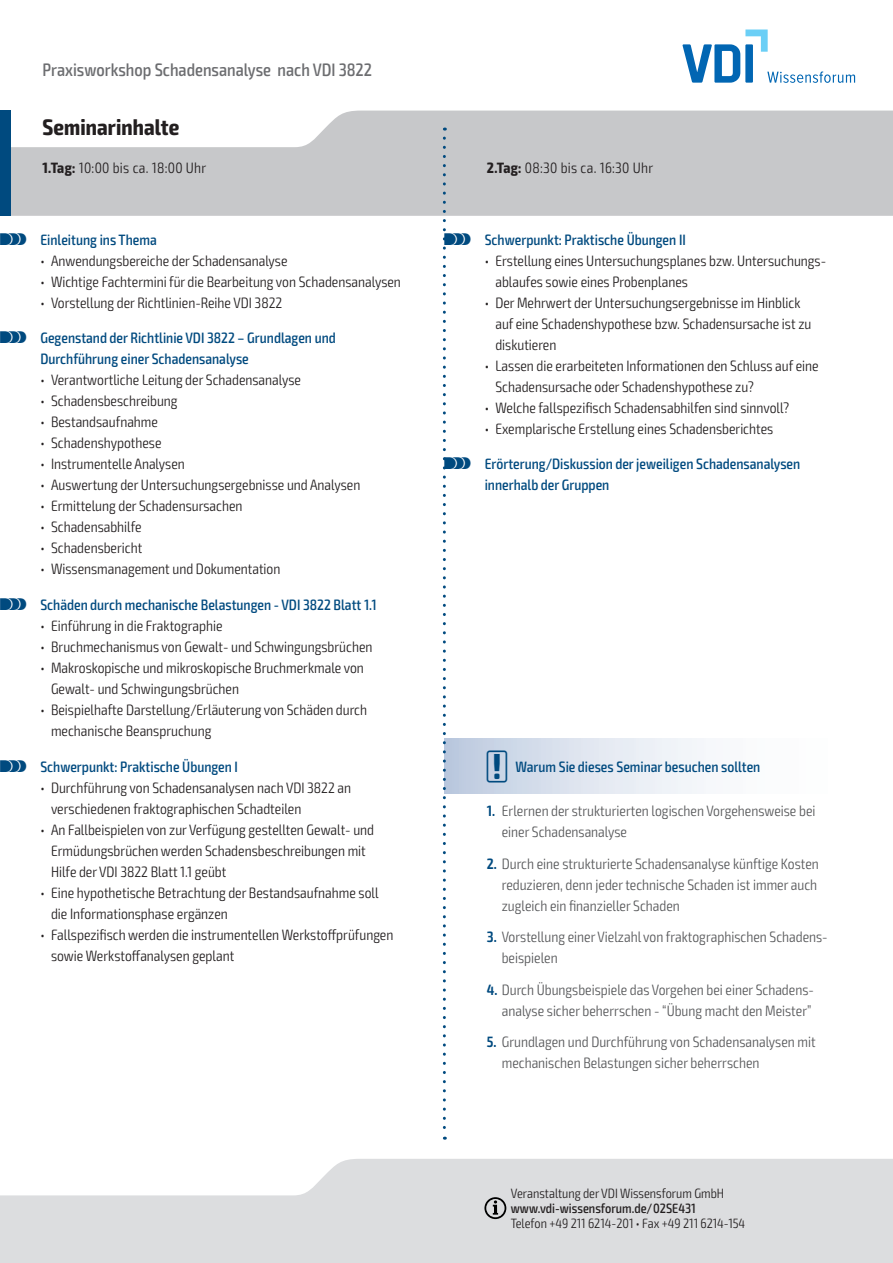
<style>
.page{position:relative;width:893px;height:1263px;background:#fff}
.page>*{position:absolute;margin:0;border:0;box-sizing:border-box;transform-origin:0 0}
.t1{font:700 condensed 22.5px "Exo 2";letter-spacing:.005em;color:#231f20}
.t2{font:500 condensed 18px "Exo 2";color:#6c6d70}
.t3{font:300 condensed 15px/21px "Exo 2";color:#231f20}
.t4{font:300 condensed 15px/21px "Exo 2";color:#57585a}
.t5{font:500 condensed 15px/21px "Exo 2";color:#004a7f}
.t6{font:300 condensed 15px "Exo 2";letter-spacing:.02em;color:#231f20}
.t7{font:300 condensed 13.5px "Exo 2";color:#231f20}
.t8{font:500 condensed 13.5px "Exo 2";color:#231f20}
.s1{font-weight:700}
.s2{font-family:"VDI Iconset S4 A Regular";font-weight:400;font-stretch:normal}
.s3{font-weight:600;color:#004a7f}
</style>
<div class="page">
<svg style="left:0;top:1159px;width:893px;height:104px;background:#e0e1e3"></svg>
<svg style="left:11px;top:111px;width:882px;height:105px;background:#cdced0"></svg>
<div style="left:0;top:111px;width:11px;height:105px;background:#004a7f"></div>
<svg style="left:484px;top:1197px;width:22px;height:22px"></svg>
<svg style="left:682px;top:30px;width:173px;height:53px"></svg>
<div style="left:444px;top:738px;width:406px;height:55px;background:linear-gradient(to right,#c4d0e3,#fff)"></div>
<svg style="left:443px;top:138px;width:3px;height:1002px"></svg>
<p class="t2" style="left:43px;top:59px;width:331px">Praxisworkshop Schadensanalyse nach VDI 3822</p>
<h1 class="t1" style="left:43px;top:113px;width:138px">Seminarinhalte</h1>
<p class="t6" style="left:43px;top:159px;width:165px"><span class="s1">1.Tag:</span> 10:00 bis ca. 18:00 Uhr</p>
<p class="t6" style="left:487px;top:159px;width:168px"><span class="s1">2.Tag:</span> 08:30 bis ca. 16:30 Uhr</p>
<p class="t5" style="left:0;top:229px;width:158px"><span class="s2">S</span> Einleitung ins Thema</p>
<p class="t3" style="left:40px;top:250px;width:249px">• Anwendungsbereiche der Schadensanalyse</p>
<p class="t3" style="left:40px;top:271px;width:362px">• Wichtige Fachtermini für die Bearbeitung von Schadensanalysen</p>
<p class="t3" style="left:40px;top:292px;width:243px">• Vorstellung der Richtlinien-Reihe VDI 3822</p>
<p class="t5" style="left:40px;top:328px;width:297px;text-indent:-40px"><span class="s2">S</span> Gegenstand der Richtlinie VDI 3822 – Grundlagen und<br>Durchführung einer Schadensanalyse</p>
<p class="t3" style="left:40px;top:370px;width:262px">• Verantwortliche Leitung der Schadensanalyse</p>
<p class="t3" style="left:40px;top:391px;width:139px">• Schadensbeschreibung</p>
<p class="t3" style="left:40px;top:412px;width:119px">• Bestandsaufnahme</p>
<p class="t3" style="left:40px;top:433px;width:123px">• Schadenshypothese</p>
<p class="t3" style="left:40px;top:454px;width:146px">• Instrumentelle Analysen</p>
<p class="t3" style="left:40px;top:475px;width:321px">• Auswertung der Untersuchungsergebnisse und Analysen</p>
<p class="t3" style="left:40px;top:496px;width:204px">• Ermittelung der Schadensursachen</p>
<p class="t3" style="left:40px;top:517px;width:103px">• Schadensabhilfe</p>
<p class="t3" style="left:40px;top:538px;width:103px">• Schadensbericht</p>
<p class="t3" style="left:40px;top:559px;width:241px">• Wissensmanagement und Dokumentation</p>
<p class="t5" style="left:0;top:595px;width:378px"><span class="s2">S</span> Schäden durch mechanische Belastungen - VDI 3822 Blatt 1.1</p>
<p class="t3" style="left:40px;top:616px;width:184px">• Einführung in die Fraktographie</p>
<p class="t3" style="left:40px;top:637px;width:334px">• Bruchmechanismus von Gewalt- und Schwingungsbrüchen</p>
<p class="t3" style="left:51px;top:658px;width:314px;text-indent:-11px">• Makroskopische und mikroskopische Bruchmerkmale von<br>Gewalt- und Schwingungsbrüchen</p>
<p class="t3" style="left:51px;top:700px;width:318px;text-indent:-11px">• Beispielhafte Darstellung/Erläuterung von Schäden durch mechanische Beanspruchung</p>
<p class="t5" style="left:0;top:757px;width:240px"><span class="s2">S</span> Schwerpunkt: Praktische Übungen I</p>
<p class="t3" style="left:51px;top:778px;width:302px;text-indent:-11px">• Durchführung von Schadensanalysen nach VDI 3822 an verschiedenen fraktographischen Schadteilen</p>
<p class="t3" style="left:51px;top:820px;width:325px;text-indent:-11px">• An Fallbeispielen von zur Verfügung gestellten Gewalt- und<br>Ermüdungsbrüchen werden Schadensbeschreibungen mit<br>Hilfe der VDI 3822 Blatt 1.1 geübt</p>
<p class="t3" style="left:51px;top:883px;width:329px;text-indent:-11px">• Eine hypothetische Betrachtung der Bestandsaufnahme soll die Informationsphase ergänzen</p>
<p class="t3" style="left:51px;top:925px;width:344px;text-indent:-11px">• Fallspezifisch werden die instrumentellen Werkstoffprüfungen sowie Werkstoffanalysen geplant</p>
<p class="t5" style="left:444px;top:229px;width:243px"><span class="s2">S</span> Schwerpunkt: Praktische Übungen II</p>
<p class="t3" style="left:495px;top:250px;width:332px;text-indent:-11px">• Erstellung eines Untersuchungsplanes bzw. Untersuchungs&shy;ablaufes sowie eines Probenplanes</p>
<p class="t3" style="left:495px;top:292px;width:317px;text-indent:-11px">• Der Mehrwert der Untersuchungsergebnisse im Hinblick auf eine Schadenshypothese bzw. Schadensursache ist zu diskutieren</p>
<p class="t3" style="left:495px;top:355px;width:325px;text-indent:-11px">• Lassen die erarbeiteten Informationen den Schluss auf eine<br>Schadensursache oder Schadenshypothese zu?</p>
<p class="t3" style="left:485px;top:397px;width:306px">• Welche fallspezifisch Schadensabhilfen sind sinnvoll?</p>
<p class="t3" style="left:485px;top:418px;width:290px">• Exemplarische Erstellung eines Schadensberichtes</p>
<p class="t5" style="left:485px;top:454px;width:317px;text-indent:-40px"><span class="s2">S</span> Erörterung/Diskussion der jeweiligen Schadensanalysen innerhalb der Gruppen</p>
<p class="t5" style="left:487px;top:756px;width:275px"><span class="s2">!</span> Warum Sie dieses Seminar besuchen sollten</p>
<p class="t4" style="left:502px;top:801px;width:315px;text-indent:-15px"><span class="s3">1.</span> Erlernen der strukturierten logischen Vorgehensweise bei einer Schadensanalyse</p>
<p class="t4" style="left:502px;top:853px;width:319px;text-align:justify;text-indent:-15px"><span class="s3">2.</span> Durch eine strukturierte Schadensanalyse künftige Kosten reduzieren, denn jeder technische Schaden ist immer auch zugleich ein finanzieller Schaden</p>
<p class="t4" style="left:502px;top:927px;width:327px;text-indent:-15px"><span class="s3">3.</span> Vorstellung einer Vielzahl von fraktographischen Schadens&shy;beispielen</p>
<p class="t4" style="left:487px;top:979px;width:329px;text-align:right"><span class="s3">4.</span> Durch Übungsbeispiele das Vorgehen bei einer Schadens&shy;analyse sicher beherrschen - “Übung macht den Meister”</p>
<p class="t4" style="left:502px;top:1032px;width:315px;text-indent:-15px"><span class="s3">5.</span> Grundlagen und Durchführung von Schadensanalysen mit mechanischen Belastungen sicher beherrschen</p>
<p class="t7" style="left:511px;top:1185px;width:215px">Veranstaltung der VDI Wissensforum GmbH</p>
<p class="t8" style="left:511px;top:1200px;width:187px">www.vdi-wissensforum.de/02SE431</p>
<p class="t7" style="left:511px;top:1215px;width:236px">Telefon +49 211 6214-201 • Fax +49 211 6214-154</p>
</div>
